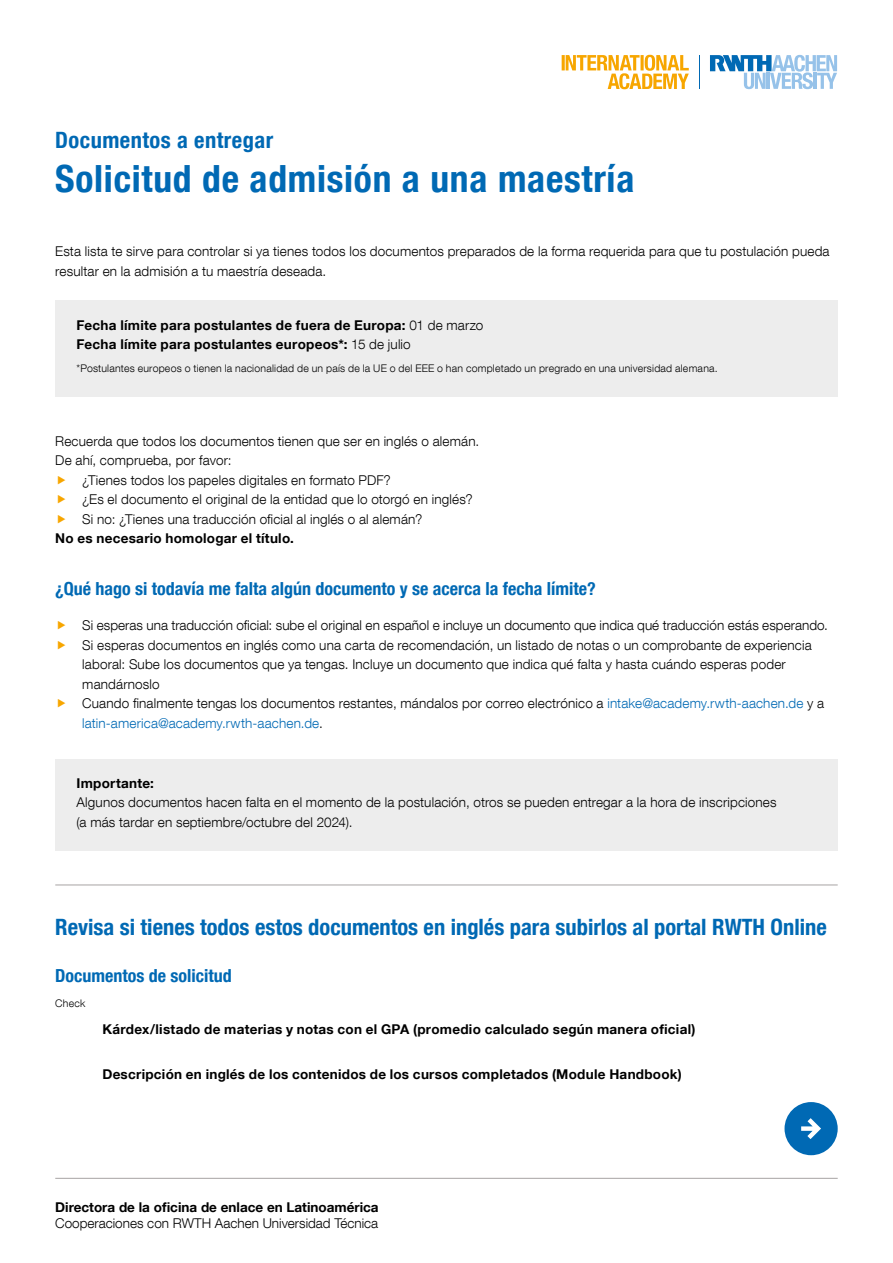
<style>
.page{position:relative;width:893px;height:1263px;background:#fff}
.page>*{position:absolute;margin:0;border:0;box-sizing:border-box;transform-origin:0 0}
.t1{font:700 condensed 37.5px "Helvetica Neue LT Com";letter-spacing:.02em;color:#0069b4}
.t2{font:700 condensed 22.5px "Helvetica Neue LT Com";color:#0069b4}
.t3{font:700 condensed 22.5px "Helvetica Neue LT Com";letter-spacing:.02em;color:#0069b4}
.t4{font:700 condensed 18px "Helvetica Neue LT Com";color:#0069b4}
.t5{font:300 13.5px/19.5px "Helvetica Neue LT Com";letter-spacing:.01em;color:#000}
.t6{font:700 13.5px/19.5px "Helvetica Neue LT Com";letter-spacing:.02em;color:#000}
.t7{font:700 13.5px "Helvetica Neue LT Com";color:#000}
.t8{font:300 10.5px "Helvetica Neue LT Com";letter-spacing:.02em;color:#000}
.s1{font-weight:300}
.s2{color:#0069b4}
</style>
<div class="page">
<svg style="left:710px;top:55px;width:127px;height:34px"></svg>
<hr style="left:699px;top:55px;width:1px;height:34px;background:#0069b4">
<svg style="left:562px;top:55px;width:127px;height:34px"></svg>
<hr style="left:55px;top:1178px;width:783px;height:1px;background:#a7a4a4">
<div style="left:55px;top:300px;width:783px;height:96px;background:#ededed"></div>
<div style="left:55px;top:759px;width:783px;height:92px;background:#ededed"></div>
<div style="left:784px;top:1102px;width:54px;height:53px;background:#0069b4;border-radius:50%"></div>
<svg style="left:801px;top:1118px;width:20px;height:21px"></svg>
<hr style="left:55px;top:884px;width:783px;height:1px;background:#a7a4a4">
<h2 class="t3" style="left:55px;top:127px;width:219px">Documentos a entregar</h2>
<h1 class="t1" style="left:55px;top:156px;width:581px">Solicitud de admisión a una maestría</h1>
<p class="t5" style="left:55px;top:241px;width:776px">Esta lista te sirve para controlar si ya tienes todos los documentos preparados de la forma requerida para que tu postulación pueda resultar en la admisión a tu maestría deseada.</p>
<p class="t6" style="left:77px;top:315px;width:408px">Fecha límite para postulantes de fuera de Europa: <span class="s1">01 de marzo<br></span>Fecha límite para postulantes europeos*: <span class="s1">15 de julio</span></p>
<p class="t8" style="left:77px;top:361px;width:643px">*Postulantes europeos o tienen la nacionalidad de un país de la UE o del EEE o han completado un pregrado en una universidad alemana.</p>
<p class="t5" style="left:55px;top:431px;width:426px">Recuerda que todos los documentos tienen que ser en inglés o alemán.</p>
<p class="t5" style="left:55px;top:450px;width:178px">De ahí, comprueba, por favor:</p>
<p class="t5" style="left:82px;top:470px;width:310px">¿Tienes todos los papeles digitales en formato PDF?</p>
<p class="t5" style="left:82px;top:489px;width:392px">¿Es el documento el original de la entidad que lo otorgó en inglés?</p>
<p class="t5" style="left:82px;top:509px;width:342px">Si no: ¿Tienes una traducción oficial al inglés o al alemán?</p>
<p class="t6" style="left:55px;top:528px;width:240px">No es necesario homologar el título.</p>
<h3 class="t4" style="left:55px;top:577px;width:542px">¿Qué hago si todavía me falta algún documento y se acerca la fecha límite?</h3>
<p class="t5" style="left:82px;top:616px;width:747px">Si esperas una traducción oficial: sube el original en español e incluye un documento que indica qué traducción estás esperando.<br>Si esperas documentos en inglés como una carta de recomendación, un listado de notas o un comprobante de experiencia laboral: Sube los documentos que ya tengas. Incluye un documento que indica qué falta y hasta cuándo esperas poder mandárnoslo<br>Cuando finalmente tengas los documentos restantes, mándalos por correo electrónico a <span class="s2">intake@academy.rwth-aachen.de</span> y a <span class="s2">latin-america@academy.rwth-aachen.de</span>.</p>
<p class="t6" style="left:77px;top:773px;width:79px">Importante:</p>
<p class="t5" style="left:77px;top:792px;width:702px">Algunos documentos hacen falta en el momento de la postulación, otros se pueden entregar a la hora de inscripciones (a más tardar en septiembre/octubre del 2024).</p>
<h2 class="t2" style="left:55px;top:914px;width:773px">Revisa si tienes todos estos documentos en inglés para subirlos al portal RWTH Online</h2>
<h3 class="t4" style="left:55px;top:965px;width:178px">Documentos de solicitud</h3>
<p class="t8" style="left:55px;top:996px;width:32px">Check</p>
<p class="t6" style="left:102px;top:1019px;width:594px">Kárdex/listado de materias y notas con el GPA (promedio calculado según manera oficial)</p>
<p class="t6" style="left:102px;top:1064px;width:581px">Descripción en inglés de los contenidos de los cursos completados (Module Handbook)</p>
<p class="t7" style="left:55px;top:1199px;width:325px">Directora de la oficina de enlace en Latinoamérica</p>
<p class="t5" style="left:55px;top:1213px;width:324px">Cooperaciones con RWTH Aachen Universidad Técnica</p>
</div>
